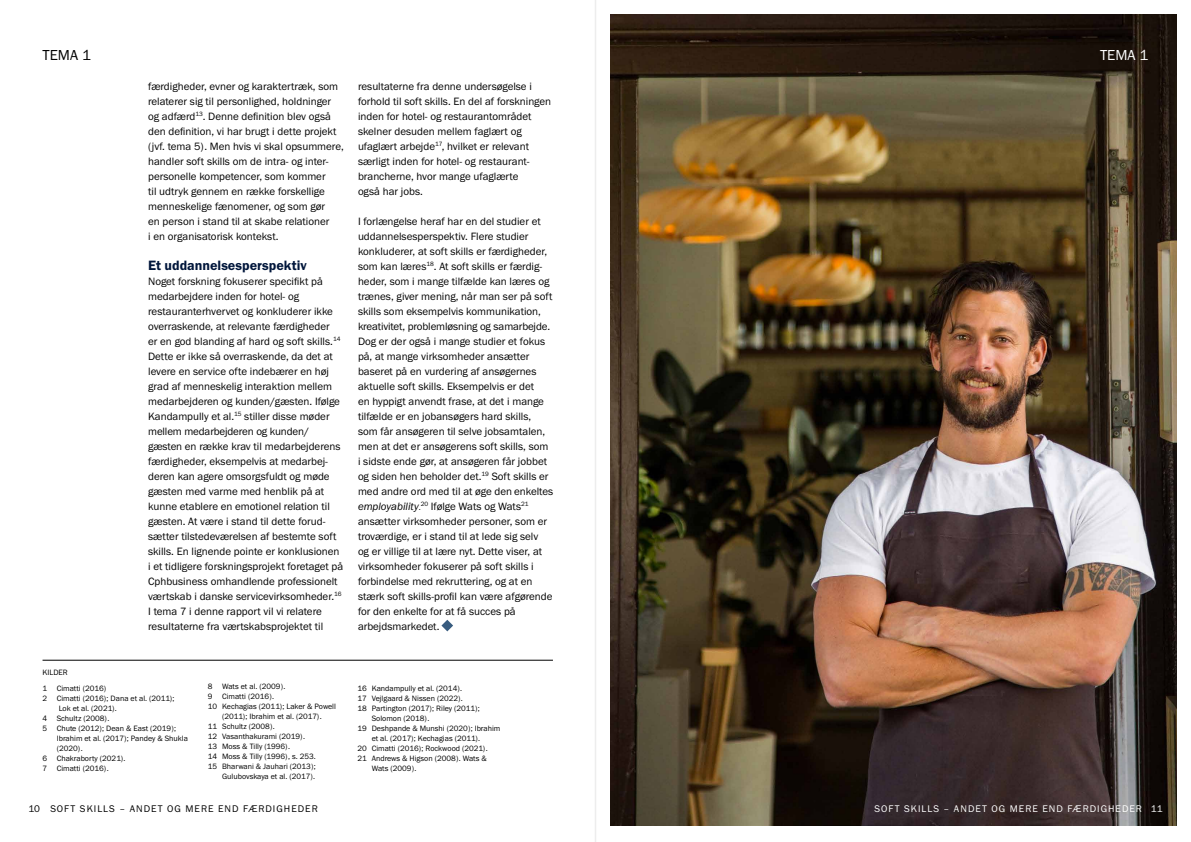
<style>
.page{position:relative;width:1191px;height:842px;background:#fff}
.page>*{position:absolute;margin:0;border:0;box-sizing:border-box;transform-origin:0 0}
.t1{font:15px "Franklin Gothic URW Boo";color:#000}
.t2{font:15px "Franklin Gothic URW Boo";color:#fff}
.t3{font:14px "Franklin Gothic URW Dem";color:#00163b}
.t4{font:11px/15px "Franklin Gothic URW Boo";color:#000}
.t5{font:10px "Franklin Gothic URW Boo";letter-spacing:.1em;color:#000}
.t6{font:10px "Franklin Gothic URW Boo";letter-spacing:.1em;color:#fff}
.t7{font:8px/15.7px "Franklin Gothic URW Boo";color:#000}
.s1{font-family:"Franklin Gothic URW Boo Ita"}
.s2{font-size:8px}
</style>
<div class="page">
<hr style="left:595px;top:0;width:1px;height:842px;background:#ededed">
<img style="left:610px;top:14px;width:566px;height:811px">
<svg style="left:441px;top:620px;width:12px;height:11px"></svg>
<hr style="left:43px;top:660px;width:510px;height:1px;background:#000">
<h1 class="t1" style="left:43px;top:46px;width:50px">TEMA 1</h1>
<h1 class="t2" style="left:1100px;top:46px;width:50px">TEMA 1</h1>
<p class="t4" style="left:148px;top:79px;width:197px">færdigheder, evner og karaktertræk, som relaterer sig til personlighed, holdninger og adfærd<sup>13</sup>. Denne definition blev også den definition, vi har brugt i dette projekt (jvf. tema 5). Men hvis vi skal opsummere, handler soft skills om de intra- og inter&shy;personelle kompetencer, som kommer<br>til udtryk gennem en række forskellige menneskelige fænomener, og som gør<br>en person i stand til at skabe relationer<br>i en organisatorisk kontekst.</p>
<p class="t3" style="left:148px;top:257px;width:160px">Et uddannelsesperspektiv</p>
<p class="t4" style="left:148px;top:274px;width:197px">Noget forskning fokuserer specifikt på medarbejdere inden for hotel- og restauranterhvervet og konkluderer ikke overraskende, at relevante færdigheder<br>er en god blanding af hard og soft skills.<sup>14<br></sup>Dette er ikke så overraskende, da det at levere en service ofte indebærer en høj grad af menneskelig interaktion mellem medarbejderen og kunden/gæsten. Ifølge Kandampully et al.<sup>15</sup> stiller disse møder mellem medarbejderen og kunden/ gæsten en række krav til medarbejderens færdigheder, eksempelvis at medarbej&shy;deren kan agere omsorgsfuldt og møde gæsten med varme med henblik på at kunne etablere en emotionel relation til gæsten. At være i stand til dette forud&shy;sætter tilstedeværelsen af bestemte soft skills. En lignende pointe er konklusionen i et tidligere forskningsprojekt foretaget på Cphbusiness omhandlende professionelt værtskab i danske servicevirksomheder.<sup>16<br></sup>I tema 7 i denne rapport vil vi relatere resultaterne fra værtskabsprojektet til</p>
<p class="t4" style="left:358px;top:79px;width:195px">resultaterne fra denne undersøgelse i forhold til soft skills. En del af forskningen inden for hotel- og restaurantområdet skelner desuden mellem faglært og ufaglært arbejde<sup>17</sup>, hvilket er relevant særligt inden for hotel- og restaurant&shy;brancherne, hvor mange ufaglærte<br>også har jobs.</p>
<p class="t4" style="left:358px;top:214px;width:197px">I forlængelse heraf har en del studier et uddannelsesperspektiv. Flere studier konkluderer, at soft skills er færdigheder, som kan læres<sup>18</sup>. At soft skills er færdig&shy;heder, som i mange tilfælde kan læres og trænes, giver mening, når man ser på soft skills som eksempelvis kommunikation, kreativitet, problemløsning og samarbejde.<br>Dog er der også i mange studier et fokus på, at mange virksomheder ansætter baseret på en vurdering af ansøgernes aktuelle soft skills. Eksempelvis er det<br>en hyppigt anvendt frase, at det i mange tilfælde er en jobansøgers hard skills, som får ansøgeren til selve jobsamtalen, men at det er ansøgerens soft skills, som i sidste ende gør, at ansøgeren får jobbet og siden hen beholder det.<sup>19</sup> Soft skills er med andre ord med til at øge den enkeltes <span class="s1">employability</span><span class="s2">.</span><sup>20</sup> Ifølge Wats og Wats<sup>21 </sup>ansætter virksomheder personer, som er troværdige, er i stand til at lede sig selv<br>og er villige til at lære nyt. Dette viser, at virksomheder fokuserer på soft skills i forbindelse med rekruttering, og at en stærk soft skills-profil kan være afgørende for den enkelte for at få succes på arbejdsmarkedet.</p>
<p class="t7" style="left:43px;top:664px;width:65px">KILDER<br>1 Cimatti (2016)</p>
<p class="t7" style="left:43px;top:690px;width:134px">2 Cimatti (2016); Dana et al. (2011);</p>
<p class="t7" style="left:59px;top:700px;width:60px">Lok et al. (2021).</p>
<p class="t7" style="left:43px;top:710px;width:68px">4 Schultz (2008).</p>
<p class="t7" style="left:43px;top:720px;width:135px">5 Chute (2012); Dean &amp; East (2019);</p>
<p class="t7" style="left:57px;top:730px;width:133px">Ibrahim et al. (2017); Pandey &amp; Shukla</p>
<p class="t7" style="left:57px;top:740px;width:27px">(2020).</p>
<p class="t7" style="left:43px;top:750px;width:84px">6 Chakraborty (2021).</p>
<p class="t7" style="left:43px;top:760px;width:68px">7 Cimatti (2016).</p>
<p class="t7" style="left:208px;top:679px;width:79px">8 Wats et al. (2009).</p>
<p class="t7" style="left:208px;top:689px;width:68px">9 Cimatti (2016).</p>
<p class="t7" style="left:208px;top:699px;width:129px">10 Kechagias (2011); Laker &amp; Powell</p>
<p class="t7" style="left:222px;top:709px;width:101px">(2011); Ibrahim et al. (2017).</p>
<p class="t7" style="left:208px;top:719px;width:68px">11 Schultz (2008).</p>
<p class="t7" style="left:208px;top:729px;width:99px">12 Vasanthakurami (2019).</p>
<p class="t7" style="left:208px;top:739px;width:84px">13 Moss &amp; Tilly (1996).</p>
<p class="t7" style="left:208px;top:749px;width:109px">14 Moss &amp; Tilly (1996), s. 253.</p>
<p class="t7" style="left:208px;top:759px;width:109px">15 Bharwani &amp; Jauhari (2013);</p>
<p class="t7" style="left:222px;top:769px;width:94px">Gulubovskaya et al. (2017).</p>
<p class="t7" style="left:357px;top:680px;width:106px">16 Kandampully et al. (2014).</p>
<p class="t7" style="left:357px;top:690px;width:107px">17 Vejlgaard &amp; Nissen (2022).</p>
<p class="t7" style="left:357px;top:700px;width:124px">18 Partington (2017); Riley (2011);</p>
<p class="t7" style="left:372px;top:710px;width:59px">Solomon (2018).</p>
<p class="t7" style="left:357px;top:720px;width:144px">19 Deshpande &amp; Munshi (2020); Ibrahim</p>
<p class="t7" style="left:372px;top:730px;width:110px">et al. (2017); Kechagias (2011).</p>
<p class="t7" style="left:357px;top:740px;width:132px">20 Cimatti (2016); Rockwood (2021).</p>
<p class="t7" style="left:357px;top:750px;width:131px">21 Andrews &amp; Higson (2008). Wats &amp;</p>
<p class="t7" style="left:372px;top:760px;width:46px">Wats (2009).</p>
<p class="t5" style="left:28px;top:803px;width:13px">10</p>
<p class="t6" style="left:1150px;top:803px;width:13px">11</p>
<p class="t5" style="left:50px;top:803px;width:269px">SOFT SKILLS – ANDET OG MERE END FÆRDIGHEDER</p>
<p class="t6" style="left:874px;top:803px;width:269px">SOFT SKILLS – ANDET OG MERE END FÆRDIGHEDER</p>
</div>
